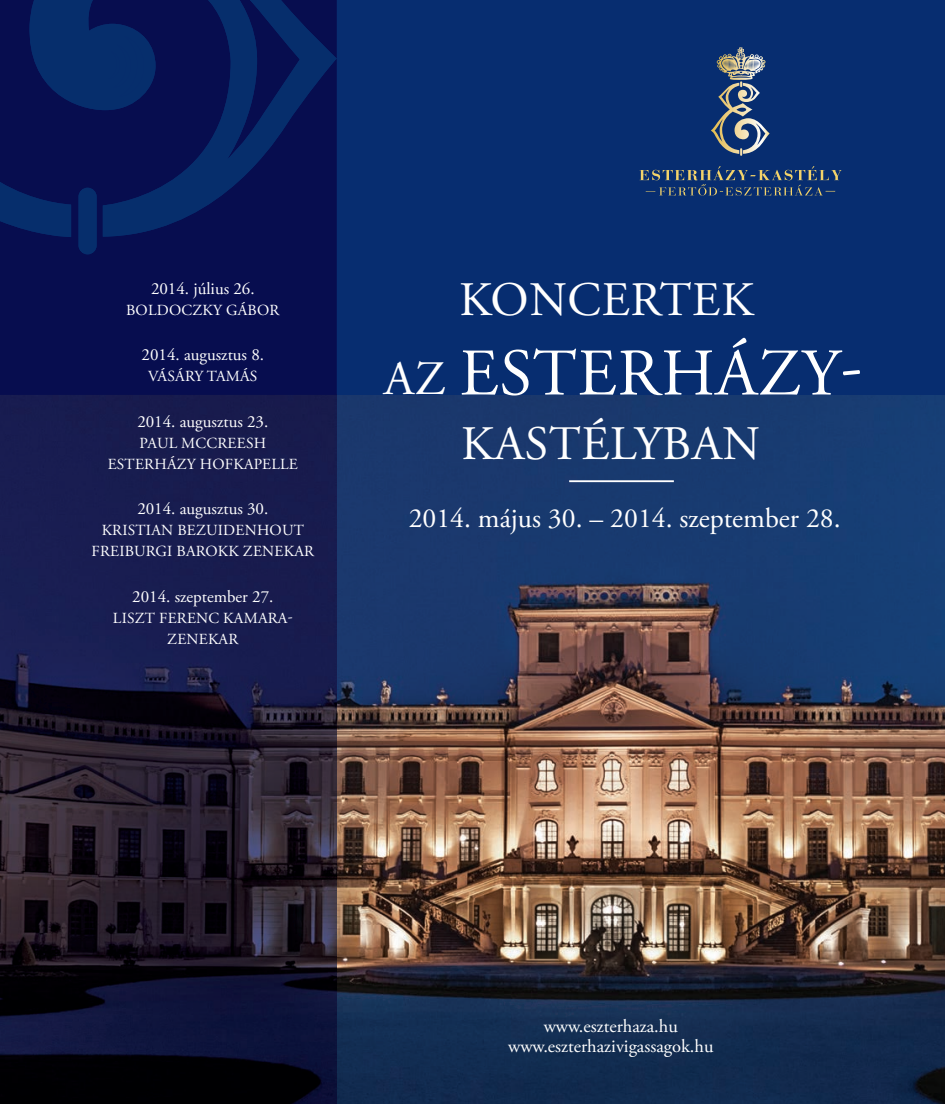
<style>
.page{position:relative;width:945px;height:1104px;background:#fff}
.page>*{position:absolute;margin:0;border:0;box-sizing:border-box;transform-origin:0 0}
.t1{font:66.5px "Adobe Garamond Pro";letter-spacing:.015em;color:#fff}
.t2{font:47.95px "Adobe Garamond Pro";letter-spacing:.015em;color:#fff}
.t3{font:27.65px "Adobe Garamond Pro";color:#fff}
.t4{font:18.55px/20.3px "Adobe Garamond Pro";color:#fff;text-align:center}
.t5{font:16.97px "Adobe Garamond Pro";color:#fff}
.t6{font:15.4px/21px "Adobe Garamond Pro";letter-spacing:.015em;color:#fff;text-align:center}
.s1{font-size:47.95px}
</style>
<div class="page">
<img style="left:0;top:395px;width:945px;height:709px">
<div style="left:0;top:0;width:945px;height:395px;background:#072d70"></div>
<svg style="left:711px;top:47px;width:59px;height:109px"></svg>
<svg style="left:639px;top:166px;width:202px;height:30px"></svg>
<hr style="left:569px;top:480px;width:105px;height:2px;background:#fff">
<div style="left:0;top:0;width:337px;height:395px;background:#070d4f"></div>
<div style="left:79px;top:188px;width:18px;height:66px;background:#062e6c;border-radius:9px"></div>
<svg style="left:0;top:182px;width:27px;height:55px"></svg>
<svg style="left:27px;top:0;width:310px;height:237px;fill:#070d4f"></svg>
<svg style="left:108px;top:36px;width:36px;height:61px"></svg>
<p class="t5" style="left:151px;top:278px;width:105px">2014. július 26.</p>
<p class="t6" style="left:126px;top:299px;width:155px">BOLDOCZKY GÁBOR</p>
<p class="t5" style="left:142px;top:345px;width:124px">2014. augusztus 8.</p>
<p class="t6" style="left:148px;top:366px;width:111px">VÁSÁRY TAMÁS</p>
<p class="t5" style="left:137px;top:411px;width:132px">2014. augusztus 23.</p>
<p class="t6" style="left:108px;top:432px;width:192px">PAUL MCCREESH<br>ESTERHÁZY HOFKAPELLE</p>
<p class="t5" style="left:137px;top:499px;width:132px">2014. augusztus 30.</p>
<p class="t6" style="left:92px;top:520px;width:224px">KRISTIAN BEZUIDENHOUT<br>FREIBURGI BAROKK ZENEKAR</p>
<p class="t5" style="left:132px;top:586px;width:143px">2014. szeptember 27.</p>
<p class="t6" style="left:113px;top:607px;width:181px">LISZT FERENC KAMARA-<br>ZENEKAR</p>
<h2 class="t2" style="left:459px;top:270px;width:296px">KONCERTEK</h2>
<h1 class="t1" style="left:384px;top:333px;width:479px"><span class="s1">AZ</span> ESTERHÁZY-</h1>
<h2 class="t2" style="left:461px;top:414px;width:300px">KASTÉLYBAN</h2>
<h3 class="t3" style="left:409px;top:501px;width:433px">2014. május 30. – 2014. szeptember 28.</h3>
<p class="t4" style="left:508px;top:1015px;width:207px">www.eszterhaza.hu www.eszterhazivigassagok.hu</p>
</div>
